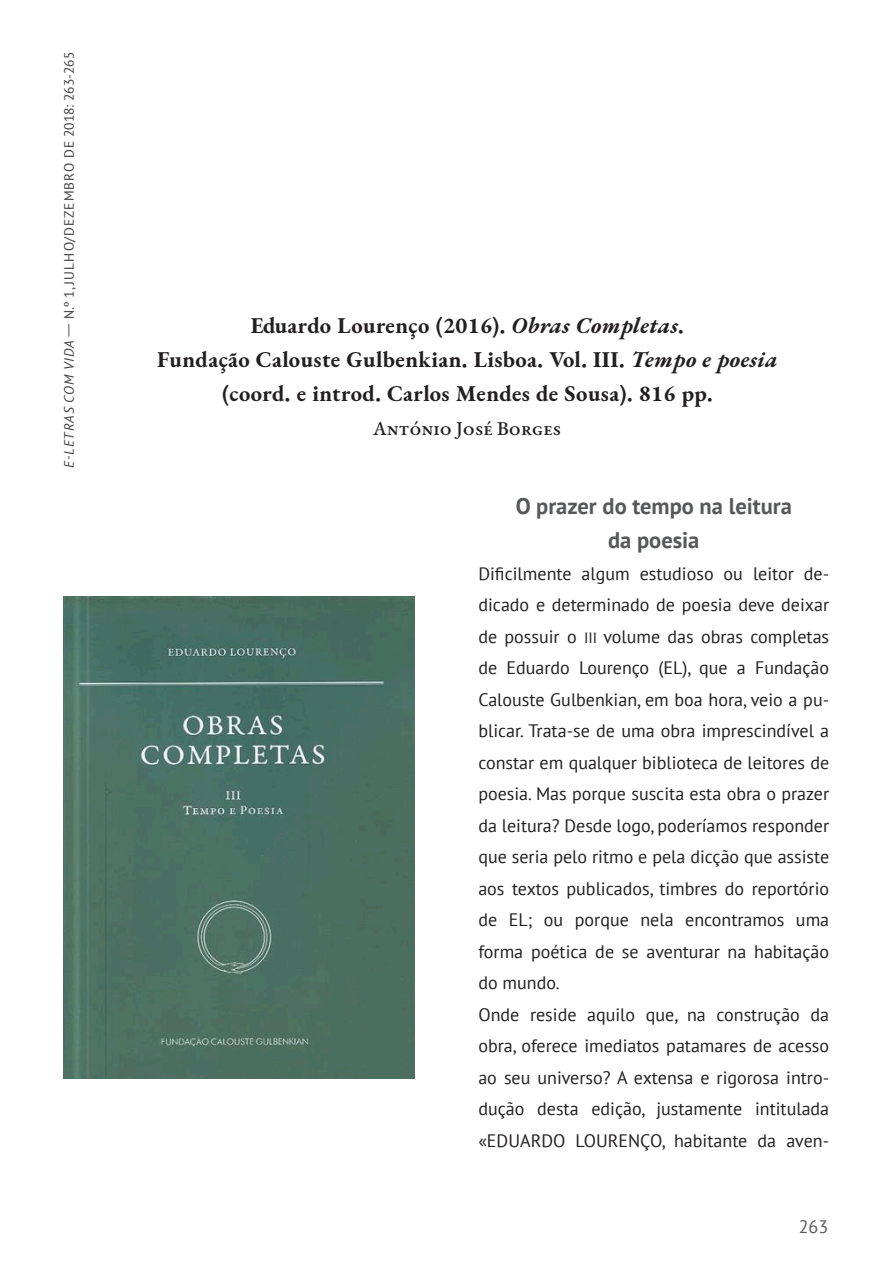
<style>
.page{position:relative;width:893px;height:1263px;background:#fff}
.page>*{position:absolute;margin:0;border:0;box-sizing:border-box;transform-origin:0 0}
.titulos_artigo{font:700 22.5px/33.8px "EB Garamond";letter-spacing:.02em;color:#231f20;text-align:center}
.subtitulo{font:700 22.5px/33.8px "PT Sans";color:#57585a;text-align:center}
.autores{font:500 19.5px "EB Garamond";color:#231f20}
.subtitulo-2{font:18px/31.5px "PT Sans";color:#231f20;text-align:justify}
.texto{font:18px/31.5px "PT Sans";color:#231f20;text-align:justify}
.texto-2{font:18px "PT Sans";color:#57585a}
.texto-3{font:13.5px "PT Sans";letter-spacing:.08em;color:#3e3e3f}
.s1{font-style:italic}
.s2{font-family:"Constantia"}
.s3{font-size:15px}
</style>
<div class="page">
<img style="left:64px;top:597px;width:351px;height:481px">
<p class="texto-3" style="left:60px;top:468px;width:417px;rotate:-90deg"><span class="s1">E-LETRAS COM VIDA</span> <span class="s2">—</span> N.º 1, JULHO/DEZEMBRO DE 2018: 263-265</p>
<p class="titulos_artigo" style="left:157px;top:308px;width:622px">Eduardo Lourenço (2016). <span class="s1">Obras Completas</span>.<br>Fundação Calouste Gulbenkian. Lisboa. Vol. III. <span class="s1">Tempo e poesia </span>(coord. e introd. Carlos Mendes de Sousa). 816 pp.</p>
<p class="autores" style="left:373px;top:415px;width:190px">António José Borges</p>
<p class="subtitulo" style="left:516px;top:489px;width:278px">O prazer do tempo na leitura da poesia</p>
<p class="subtitulo-2" style="left:478px;top:557px;width:352px">Dificilmente algum estudioso ou leitor de&shy;dicado e determinado de poesia deve deixar de possuir o <span class="s3">III</span> volume das obras completas de Eduardo Lourenço (EL), que a Fundação Calouste Gulbenkian, em boa hora, veio a pu&shy;blicar. Trata-se de uma obra imprescindível a constar em qualquer biblioteca de leitores de poesia. Mas porque suscita esta obra o prazer da leitura? Desde logo, poderíamos responder que seria pelo ritmo e pela dicção que assiste aos textos publicados, timbres do reportório de EL; ou porque nela encontramos uma forma poética de se aventurar na habitação do mundo.</p>
<p class="texto" style="left:478px;top:998px;width:352px">Onde reside aquilo que, na construção da obra, oferece imediatos patamares de acesso ao seu universo? A extensa e rigorosa intro&shy;dução desta edição, justamente intitulada «EDUARDO LOURENÇO, habitante da aven-</p>
<p class="texto-2" style="left:799px;top:1215px;width:31px">263</p>
</div>
